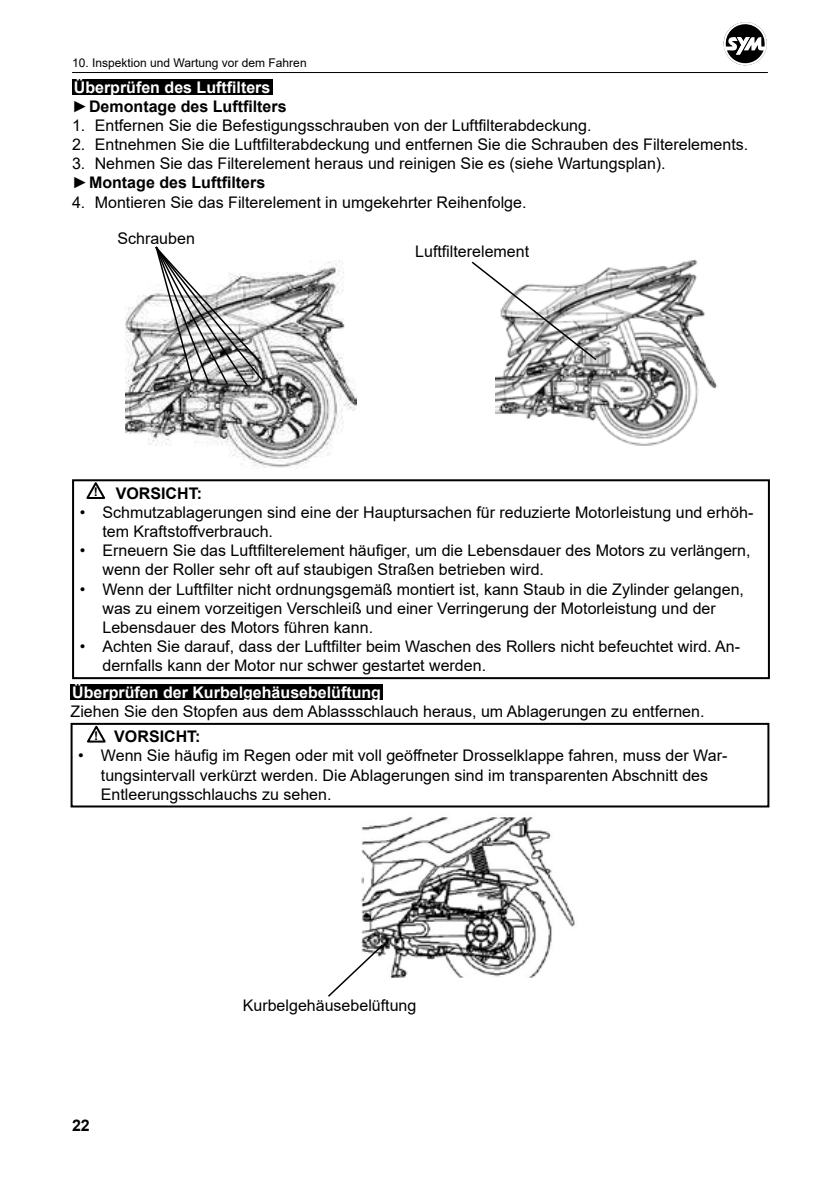
<style>
.page{position:relative;width:840px;height:1191px;background:#fff}
.page>*{position:absolute;margin:0;border:0;box-sizing:border-box;transform-origin:0 0}
.t1{font:16px/19.2px "Arial";color:#000}
.t2{font:700 16px "Arial";color:#000}
.t3{font:700 16px "Arial";color:#fff}
.t4{font:12px "Arial";color:#000}
.t5{font:700 12px "Arial";color:#000;scale:1.04 1}
</style>
<div class="page">
<hr style="left:72px;top:72px;width:695px;height:1px;background:#000">
<svg style="left:723px;top:22px;width:44px;height:44px"></svg>
<img style="left:495px;top:259px;width:223px;height:187px">
<img style="left:125px;top:260px;width:231px;height:208px">
<div style="left:72px;top:79px;width:200px;height:15px;background:#000"></div>
<svg style="left:154px;top:246px;width:110px;height:142px"></svg>
<svg style="left:471px;top:260px;width:126px;height:102px"></svg>
<div style="left:72px;top:479px;width:697px;height:200px;border:2px solid #000"></div>
<svg style="left:84px;top:480px;width:24px;height:19px"></svg>
<div style="left:70px;top:685px;width:312px;height:15px;background:#000"></div>
<div style="left:70px;top:723px;width:699px;height:84px;border:2px solid #000"></div>
<svg style="left:84px;top:724px;width:24px;height:19px"></svg>
<img style="left:361px;top:817px;width:214px;height:160px">
<svg style="left:328px;top:943px;width:56px;height:54px"></svg>
<p class="t4" style="left:72px;top:54px;width:236px">10. Inspektion und Wartung vor dem Fahren</p>
<p class="t3" style="left:74px;top:76px;width:198px">Überprüfen des Luftfilters</p>
<p class="t2" style="left:72px;top:95px;width:216px">►Demontage des Luftfilters</p>
<p class="t1" style="left:72px;top:115px;width:520px">1. Entfernen Sie die Befestigungsschrauben von der Luftfilterabdeckung.</p>
<p class="t1" style="left:72px;top:135px;width:677px">2. Entnehmen Sie die Luftfilterabdeckung und entfernen Sie die Schrauben des Filterelements.</p>
<p class="t1" style="left:72px;top:154px;width:595px">3. Nehmen Sie das Filterelement heraus und reinigen Sie es (siehe Wartungsplan).</p>
<p class="t2" style="left:72px;top:172px;width:195px">►Montage des Luftfilters</p>
<p class="t1" style="left:72px;top:192px;width:455px">4. Montieren Sie das Filterelement in umgekehrter Reihenfolge.</p>
<p class="t1" style="left:117px;top:229px;width:79px">Schrauben</p>
<p class="t1" style="left:415px;top:242px;width:115px">Luftfilterelement</p>
<p class="t2" style="left:116px;top:482px;width:88px">VORSICHT:</p>
<p class="t1" style="left:102px;top:502px;width:652px;text-indent:-23px">• Schmutzablagerungen sind eine der Hauptursachen für reduzierte Motorleistung und erhöh&shy;tem Kraftstoffverbrauch.</p>
<p class="t1" style="left:102px;top:541px;width:649px;text-indent:-23px">• Erneuern Sie das Luftfilterelement häufiger, um die Lebensdauer des Motors zu verlängern, wenn der Roller sehr oft auf staubigen Straßen betrieben wird.</p>
<p class="t1" style="left:102px;top:579px;width:642px;text-indent:-23px">• Wenn der Luftfilter nicht ordnungsgemäß montiert ist, kann Staub in die Zylinder gelangen, was zu einem vorzeitigen Verschleiß und einer Verringerung der Motorleistung und der<br>Lebensdauer des Motors führen kann.</p>
<p class="t1" style="left:102px;top:637px;width:639px;text-indent:-23px">• Achten Sie darauf, dass der Luftfilter beim Waschen des Rollers nicht befeuchtet wird. An&shy;dernfalls kann der Motor nur schwer gestartet werden.</p>
<p class="t5" style="left:94px;top:483px;width:5px">!</p>
<p class="t3" style="left:72px;top:681px;width:310px">Überprüfen der Kurbelgehäusebelüftung</p>
<p class="t1" style="left:71px;top:702px;width:635px">Ziehen Sie den Stopfen aus dem Ablassschlauch heraus, um Ablagerungen zu entfernen.</p>
<p class="t2" style="left:114px;top:725px;width:88px">VORSICHT:</p>
<p class="t1" style="left:101px;top:746px;width:627px;text-indent:-23px">• Wenn Sie häufig im Regen oder mit voll geöffneter Drosselklappe fahren, muss der War&shy;tungsintervall verkürzt werden. Die Ablagerungen sind im transparenten Abschnitt des<br>Entleerungsschlauchs zu sehen.</p>
<p class="t5" style="left:94px;top:727px;width:5px">!</p>
<p class="t2" style="left:72px;top:1113px;width:19px">22</p>
<p class="t1" style="left:243px;top:995px;width:175px">Kurbelgehäusebelüftung</p>
</div>
